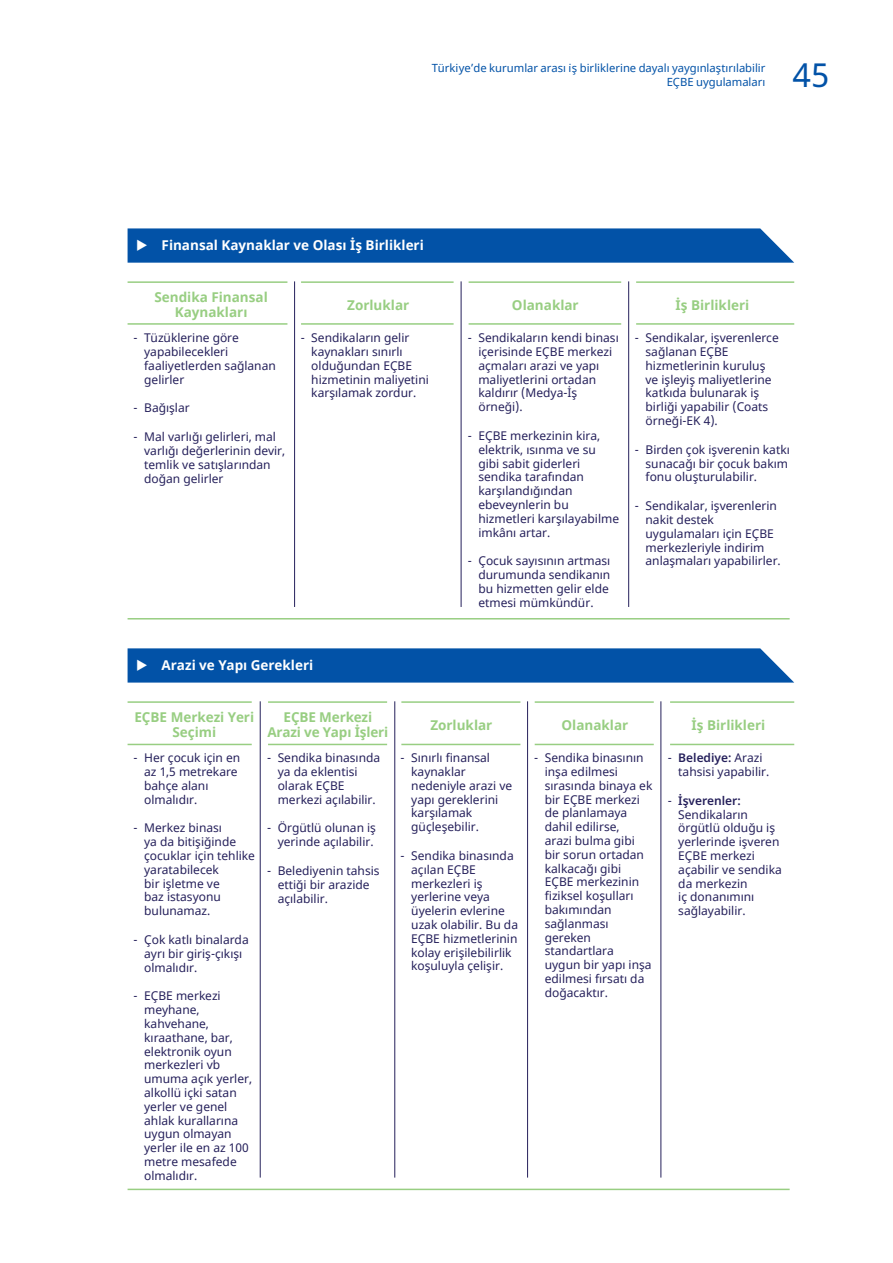
<style>
.page{position:relative;width:893px;height:1263px;background:#fff}
.page>*{position:absolute;margin:0;border:0;box-sizing:border-box;transform-origin:0 0}
.t1{font:33px "Noto Sans";color:#0252a7}
.t2{font:700 13.5px/15.6px "Noto Sans";color:#98ce82;text-align:center}
.t3{font:700 13.5px "Noto Sans";color:#fff}
.t4{font:12px/13.8px "Noto Sans";color:#25205b}
.t5{font:11.25px/14.7px "Noto Sans";color:#0252a7;text-align:right}
.s1{font-weight:600}
</style>
<div class="page">
<hr style="left:294px;top:281px;width:1px;height:326px;background:#25205b">
<hr style="left:260px;top:701px;width:1px;height:476px;background:#25205b">
<hr style="left:461px;top:281px;width:1px;height:326px;background:#25205b">
<hr style="left:394px;top:701px;width:1px;height:476px;background:#25205b">
<hr style="left:628px;top:281px;width:1px;height:326px;background:#25205b">
<hr style="left:527px;top:701px;width:1px;height:476px;background:#25205b">
<hr style="left:661px;top:701px;width:1px;height:476px;background:#25205b">
<hr style="left:128px;top:281px;width:159px;height:2px;background:#98ce82">
<hr style="left:128px;top:701px;width:124px;height:2px;background:#98ce82">
<hr style="left:301px;top:281px;width:153px;height:2px;background:#98ce82">
<hr style="left:268px;top:701px;width:119px;height:2px;background:#98ce82">
<hr style="left:469px;top:281px;width:152px;height:2px;background:#98ce82">
<hr style="left:401px;top:701px;width:119px;height:2px;background:#98ce82">
<hr style="left:128px;top:618px;width:662px;height:1px;background:#98ce82">
<hr style="left:128px;top:1188px;width:662px;height:2px;background:#98ce82">
<hr style="left:535px;top:701px;width:119px;height:2px;background:#98ce82">
<hr style="left:636px;top:281px;width:158px;height:2px;background:#98ce82">
<hr style="left:670px;top:701px;width:124px;height:2px;background:#98ce82">
<hr style="left:128px;top:323px;width:159px;height:2px;background:#98ce82">
<hr style="left:128px;top:744px;width:124px;height:1px;background:#98ce82">
<hr style="left:301px;top:323px;width:153px;height:2px;background:#98ce82">
<hr style="left:268px;top:744px;width:119px;height:1px;background:#98ce82">
<hr style="left:469px;top:323px;width:152px;height:2px;background:#98ce82">
<hr style="left:401px;top:744px;width:119px;height:1px;background:#98ce82">
<hr style="left:535px;top:744px;width:119px;height:1px;background:#98ce82">
<hr style="left:636px;top:323px;width:158px;height:2px;background:#98ce82">
<hr style="left:670px;top:744px;width:124px;height:1px;background:#98ce82">
<svg style="left:128px;top:228px;width:666px;height:35px;background:#0d5aab"></svg>
<svg style="left:128px;top:648px;width:666px;height:35px;background:#0d5aab"></svg>
<p class="t5" style="left:432px;top:61px;width:335px">Türkiye’de kurumlar arası i̇ş birliklerine dayalı yaygınlaştırılabilir<br>EÇBE uygulamaları</p>
<h1 class="t1" style="left:793px;top:53px;width:38px">45</h1>
<p class="t3" style="left:162px;top:236px;width:264px">Finansal Kaynaklar ve Olası İş Birlikleri</p>
<p class="t2" style="left:154px;top:290px;width:115px">Sendika Finansal<br>Kaynakları</p>
<p class="t2" style="left:347px;top:297px;width:64px">Zorluklar</p>
<p class="t2" style="left:512px;top:297px;width:68px">Olanaklar</p>
<p class="t2" style="left:676px;top:297px;width:75px">İş Birlikleri</p>
<p class="t4" style="left:144px;top:331px;width:133px;text-indent:-11px">- Tüzüklerine göre yapabilecekleri faaliyetlerden sağlanan gelirler</p>
<p class="t4" style="left:134px;top:402px;width:58px">- Bağışlar</p>
<p class="t4" style="left:144px;top:430px;width:142px;text-indent:-11px">- Mal varlığı gelirleri, mal varlığı değerlerinin devir, temlik ve satışlarından doğan gelirler</p>
<p class="t4" style="left:311px;top:331px;width:119px;text-indent:-11px">- Sendikaların gelir kaynakları sınırlı olduğundan EÇBE hizmetinin maliyetini karşılamak zordur.</p>
<p class="t4" style="left:478px;top:331px;width:142px;text-indent:-11px">- Sendikaların kendi binası içerisinde EÇBE merkezi açmaları arazi ve yapı maliyetlerini ortadan kaldırır (Medya-İş örneği).</p>
<p class="t4" style="left:478px;top:429px;width:142px;text-indent:-11px">- EÇBE merkezinin kira, elektrik, ısınma ve su gibi sabit giderleri sendika tarafından karşılandığından ebeveynlerin bu hizmetleri karşılayabilme imkânı artar.</p>
<p class="t4" style="left:478px;top:555px;width:133px;text-indent:-11px">- Çocuk sayısının artması durumunda sendikanın bu hizmetten gelir elde etmesi mümkündür.</p>
<p class="t4" style="left:645px;top:331px;width:135px;text-indent:-11px">- Sendikalar, işverenlerce sağlanan EÇBE hizmetlerinin kuruluş ve işleyiş maliyetlerine katkıda bulunarak iş birliği yapabilir (Coats örneği-EK 4).</p>
<p class="t4" style="left:645px;top:443px;width:146px;text-indent:-11px">- Birden çok işverenin katkı sunacağı bir çocuk bakım fonu oluşturulabilir.</p>
<p class="t4" style="left:645px;top:499px;width:137px;text-indent:-11px">- Sendikalar, işverenlerin nakit destek uygulamaları için EÇBE merkezleriyle indirim anlaşmaları yapabilirler.</p>
<p class="t3" style="left:162px;top:656px;width:153px">Arazi ve Yapı Gerekleri</p>
<p class="t2" style="left:134px;top:709px;width:121px">EÇBE Merkezi Yeri<br>Seçimi</p>
<p class="t2" style="left:267px;top:709px;width:123px">EÇBE Merkezi<br>Arazi ve Yapı İşleri</p>
<p class="t2" style="left:430px;top:717px;width:64px">Zorluklar</p>
<p class="t2" style="left:561px;top:717px;width:68px">Olanaklar</p>
<p class="t2" style="left:691px;top:717px;width:75px">İş Birlikleri</p>
<p class="t4" style="left:144px;top:751px;width:98px;text-indent:-11px">- Her çocuk için en az 1,5 metrekare bahçe alanı olmalıdır.</p>
<p class="t4" style="left:144px;top:821px;width:112px;text-indent:-11px">- Merkez binası<br>ya da bitişiğinde çocuklar için tehlike yaratabilecek<br>bir işletme ve<br>baz istasyonu bulunamaz.</p>
<p class="t4" style="left:144px;top:933px;width:106px;text-indent:-11px">- Çok katlı binalarda ayrı bir giriş-çıkışı olmalıdır.</p>
<p class="t4" style="left:144px;top:989px;width:109px;text-indent:-11px">- EÇBE merkezi meyhane, kahvehane, kıraathane, bar, elektronik oyun merkezleri vb umuma açık yerler, alkollü içki satan yerler ve genel ahlak kurallarına uygun olmayan yerler ile en az 100 metre mesafede olmalıdır.</p>
<p class="t4" style="left:411px;top:751px;width:102px;text-indent:-11px">- Sınırlı finansal kaynaklar nedeniyle arazi ve yapı gereklerini karşılamak güçleşebilir.</p>
<p class="t4" style="left:411px;top:849px;width:108px;text-indent:-11px">- Sendika binasında açılan EÇBE merkezleri iş yerlerine veya üyelerin evlerine uzak olabilir. Bu da<br>EÇBE hizmetlerinin kolay erişilebilirlik koşuluyla çelişir.</p>
<p class="t4" style="left:545px;top:751px;width:109px;text-indent:-11px">- Sendika binasının inşa edilmesi sırasında binaya ek bir EÇBE merkezi de planlamaya dahil edilirse,<br>arazi bulma gibi bir sorun ortadan kalkacağı gibi<br>EÇBE merkezinin fiziksel koşulları bakımından sağlanması gereken standartlara uygun bir yapı inşa edilmesi fırsatı da doğacaktır.</p>
<p class="t4" style="left:678px;top:751px;width:93px;text-indent:-11px">- <span class="s1">Belediye:</span> Arazi tahsisi yapabilir.</p>
<p class="t4" style="left:278px;top:751px;width:104px;text-indent:-11px">- Sendika binasında ya da eklentisi olarak EÇBE merkezi açılabilir.</p>
<p class="t4" style="left:267px;top:821px;width:110px;text-align:right">- Örgütlü olunan iş yerinde açılabilir.</p>
<p class="t4" style="left:278px;top:864px;width:103px;text-indent:-11px">- Belediyenin tahsis ettiği bir arazide açılabilir.</p>
<p class="t4" style="left:678px;top:794px;width:105px;text-indent:-11px">- <span class="s1">İşverenler:<br></span>Sendikaların örgütlü olduğu iş yerlerinde işveren<br>EÇBE merkezi açabilir ve sendika da merkezin<br>iç donanımını sağlayabilir.</p>
</div>
